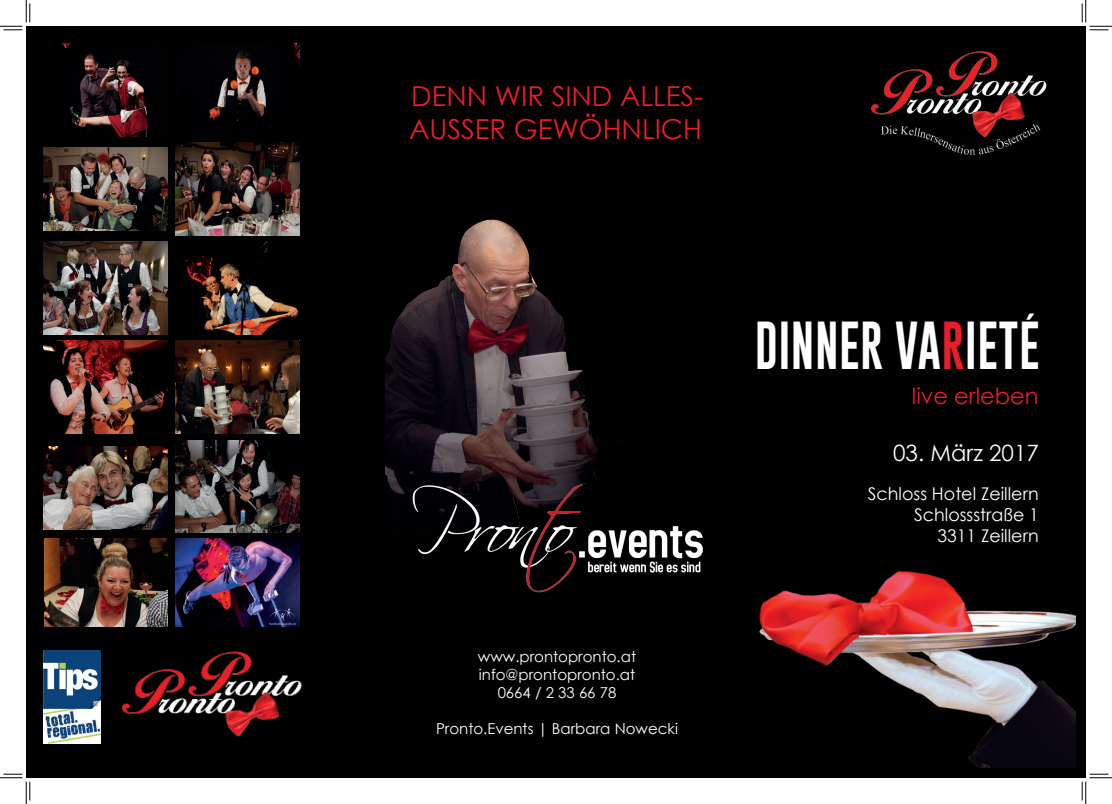
<style>
.page{position:relative;width:1112px;height:804px;background:#fff}
.page>*{position:absolute;margin:0;border:0;box-sizing:border-box;transform-origin:0 0}
.t1{font:49.5px "Gobold";letter-spacing:.01em;color:#fff;scale:.91 1}
.t2{font:27.5px/33px "Century Gothic";color:#e81d2a}
.t3{font:22.5px "Century Gothic";color:#e81d2a}
.t4{font:22.5px "Century Gothic";color:#fff}
.t5{font:17.5px/21px "Century Gothic";color:#fff;text-align:right}
.t6{font:15px/18px "Century Gothic";color:#fff;text-align:center}
.s1{color:#e81d2a}
</style>
<div class="page">
<div style="left:26px;top:26px;width:1060px;height:751px;background:#000"></div>
<img style="left:123px;top:651px;width:179px;height:86px">
<img style="left:44px;top:651px;width:57px;height:92px">
<img style="left:62px;top:44px;width:86px;height:92px">
<img style="left:209px;top:44px;width:90px;height:77px">
<img style="left:45px;top:538px;width:122px;height:88px">
<img style="left:175px;top:538px;width:124px;height:89px">
<img style="left:44px;top:148px;width:124px;height:82px">
<img style="left:175px;top:143px;width:124px;height:92px">
<img style="left:44px;top:242px;width:124px;height:92px">
<img style="left:185px;top:242px;width:114px;height:92px">
<img style="left:44px;top:341px;width:124px;height:92px">
<img style="left:175px;top:341px;width:124px;height:92px">
<img style="left:44px;top:446px;width:124px;height:83px">
<img style="left:175px;top:440px;width:124px;height:92px">
<img style="left:759px;top:571px;width:316px;height:196px">
<img style="left:385px;top:224px;width:236px;height:271px">
<img style="left:410px;top:447px;width:293px;height:146px">
<img style="left:871px;top:51px;width:176px;height:104px">
<svg style="left:0;top:0;width:31px;height:31px"></svg>
<svg style="left:0;top:773px;width:31px;height:31px"></svg>
<svg style="left:1081px;top:0;width:31px;height:31px"></svg>
<svg style="left:1081px;top:773px;width:31px;height:31px"></svg>
<h2 class="t2" style="left:409px;top:79px;width:296px">DENN WIR SIND ALLES-<br>AUSSER GEWÖHNLICH</h2>
<p class="t6" style="left:478px;top:647px;width:160px">www.prontopronto.at info@prontopronto.at<br>0664 / 2 33 66 78</p>
<p class="t6" style="left:436px;top:719px;width:244px">Pronto.Events | Barbara Nowecki</p>
<h1 class="t1" style="left:755px;top:313px;width:315px">DINNER VA<span class="s1">R</span>IETÉ</h1>
<h3 class="t3" style="left:912px;top:382px;width:128px">live erleben</h3>
<h3 class="t4" style="left:893px;top:439px;width:147px">03. März 2017</h3>
<p class="t5" style="left:868px;top:482px;width:173px">Schloss Hotel Zeillern<br>Schlossstraße 1<br>3311 Zeillern</p>
</div>
